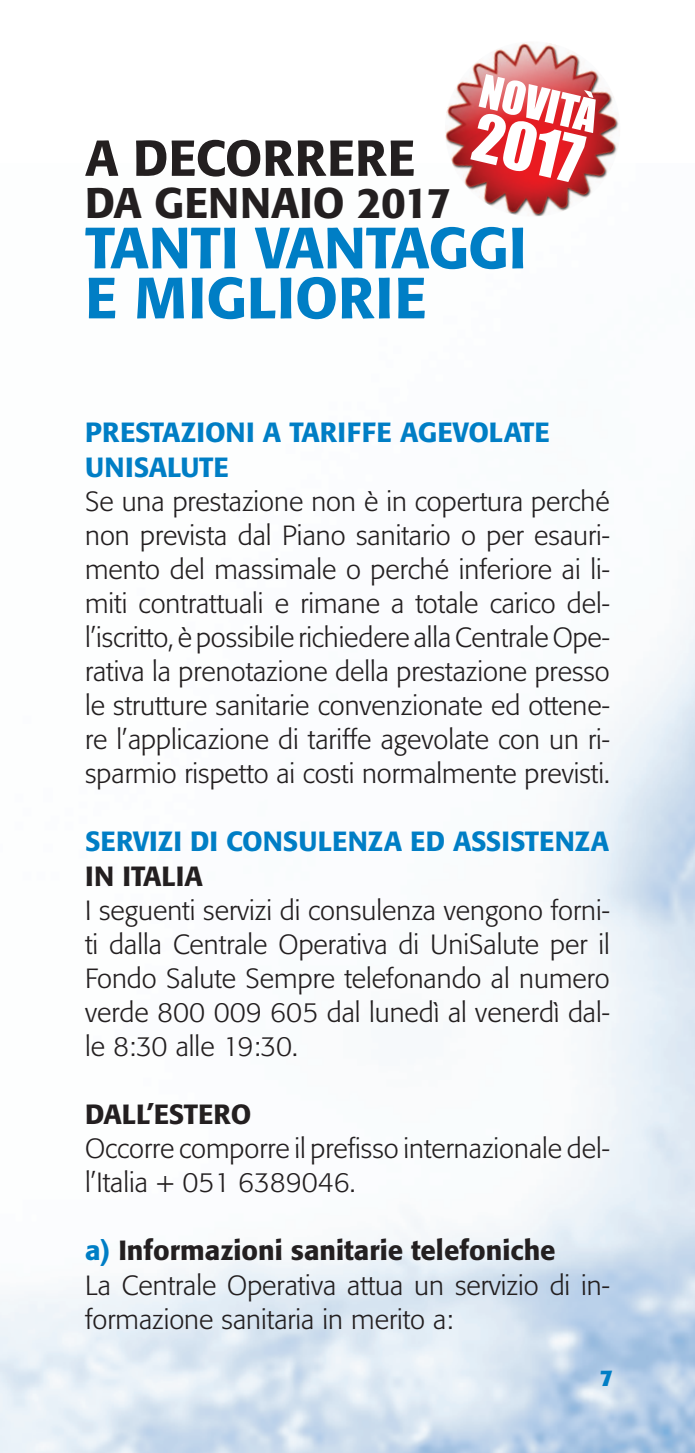
<style>
.page{position:relative;width:695px;height:1453px;background:#fff}
.page>*{position:absolute;margin:0;border:0;box-sizing:border-box;transform-origin:0 0}
.t1{font:61px "Impact";color:#fff}
.t2{font:500 57.5px/50px "Formata";color:#007ec5}
.t3{font:500 50px "Formata";color:#231f20}
.t4{font:500 42.5px "Formata";color:#231f20}
.t5{font:42px "Impact";color:#fff}
.t6{font:300 27.5px/34px "Formata";color:#231f20;text-align:justify}
.t7{font:500 27.5px/34.5px "Formata";color:#007ec5}
.t8{font:500 27.5px "Formata";color:#231f20}
.t9{font:700 22.5px "Formata";color:#007ec5}
.s1{font-weight:500;color:#007ec5}
.s2{font-weight:500}
</style>
<div class="page">
<img style="left:445px;top:42px;width:183px;height:183px">
<h3 class="t5" style="left:483px;top:77px;width:120px;rotate:13deg">NOVITÀ</h3>
<h1 class="t1" style="left:478px;top:117px;width:112px;rotate:13deg">2017</h1>
<h3 class="t3" style="left:85px;top:136px;width:332px">A DECORRERE</h3>
<h3 class="t4" style="left:85px;top:184px;width:367px">DA GENNAIO 2017</h3>
<h2 class="t2" style="left:85px;top:228px;width:443px">TANTI VANTAGGI<br>E MIGLIORIE</h2>
<p class="t7" style="left:85px;top:417px;width:466px">PRESTAZIONI A TARIFFE AGEVOLATE<br>UNISALUTE</p>
<p class="t6" style="left:85px;top:487px;width:526px">Se una prestazione non è in copertura perché non prevista dal Piano sanitario o per esauri&shy;mento del massimale o perché inferiore ai li&shy;miti contrattuali e rimane a totale carico del&shy;l’iscritto, è possibile richiedere alla Centrale Ope&shy;rativa la prenotazione della prestazione presso le strutture sanitarie convenzionate ed ottene&shy;re l’applicazione di tariffe agevolate con un ri&shy;sparmio rispetto ai costi normalmente previsti.</p>
<p class="t7" style="left:85px;top:826px;width:525px">SERVIZI DI CONSULENZA ED ASSISTENZA</p>
<p class="t8" style="left:85px;top:864px;width:119px">IN ITALIA</p>
<p class="t6" style="left:85px;top:895px;width:526px">I seguenti servizi di consulenza vengono forni&shy;ti dalla Centrale Operativa di UniSalute per il Fondo Salute Sempre telefonando al numero verde 800 009 605 dal lunedì al venerdì dal&shy;le 8:30 alle 19:30.</p>
<p class="t8" style="left:85px;top:1102px;width:168px">DALL’ESTERO</p>
<p class="t6" style="left:85px;top:1134px;width:526px">Occorre comporre il prefisso internazionale del&shy;l’Italia + 051 6389046.</p>
<p class="t6" style="left:85px;top:1235px;width:526px;text-align:left"><span class="s1">a)</span> <span class="s2">Informazioni sanitarie telefoniche<br></span>La Centrale Operativa attua un servizio di in&shy;formazione sanitaria in merito a:</p>
<p class="t9" style="left:599px;top:1368px;width:15px">7</p>
</div>
